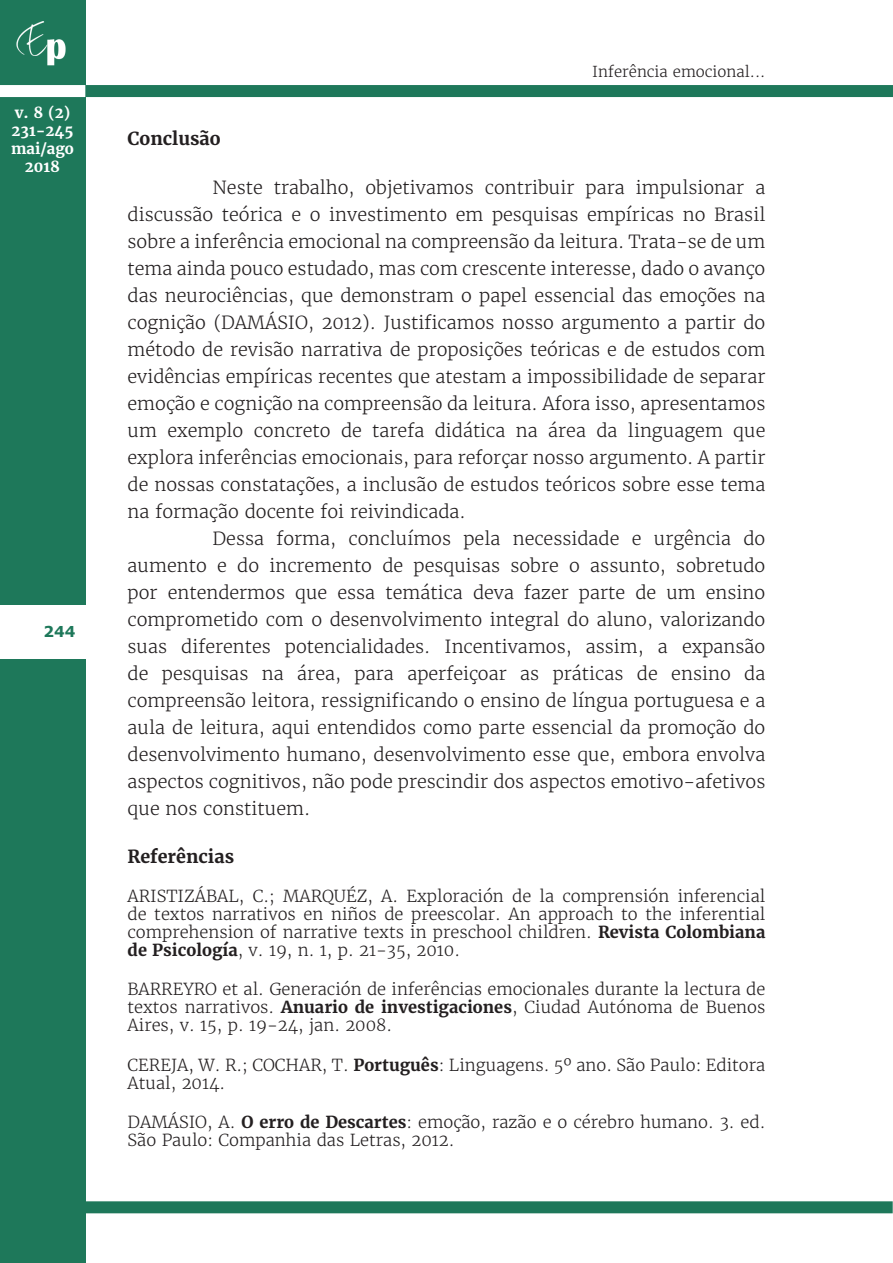
<style>
.page{position:relative;width:893px;height:1263px;background:#fff}
.page>*{position:absolute;margin:0;border:0;box-sizing:border-box;transform-origin:0 0}
.Corpo_do_artigo{font:300 18px/27px "Merriweather";color:#231f20;text-align:justify}
.Título_de_seção_prim{font:700 18px "Merriweather";color:#231f20}
.Referências{font:300 16.5px/18px "Merriweather";color:#231f20;text-align:justify}
.t1{font:700 15px/18px "Merriweather";color:#fff;text-align:center}
.t2{font:300 15px "Merriweather";color:#231f20}
.t3{font:700 15px "Verdana";color:#1e785a}
.s1{font-weight:700}
</style>
<div class="page">
<div style="left:0;top:0;width:85px;height:1263px;background:#1e785a"></div>
<img style="left:16px;top:21px;width:50px;height:45px">
<div style="left:85px;top:85px;width:808px;height:12px;background:#1e785a"></div>
<div style="left:0;top:85px;width:85px;height:12px;background:#fff"></div>
<div style="left:0;top:605px;width:85px;height:53px;background:#fff"></div>
<div style="left:84px;top:1201px;width:809px;height:12px;background:#1e785a"></div>
<p class="t1" style="left:11px;top:103px;width:64px">v. 8 (2)<br>231-245 mai/ago<br>2018</p>
<p class="t3" style="left:44px;top:622px;width:33px">244</p>
<p class="t2" style="left:592px;top:62px;width:175px">Inferência emocional...</p>
<p class="Título_de_seção_prim" style="left:128px;top:127px;width:95px">Conclusão</p>
<p class="Corpo_do_artigo" style="left:128px;top:174px;width:639px;text-indent:85px">Neste trabalho, objetivamos contribuir para impulsionar a discussão teórica e o investimento em pesquisas empíricas no Brasil sobre a inferência emocional na compreensão da leitura. Trata-se de um tema ainda pouco estudado, mas com crescente interesse, dado o avanço das neurociências, que demonstram o papel essencial das emoções na cognição (DAMÁSIO, 2012). Justificamos nosso argumento a partir do método de revisão narrativa de proposições teóricas e de estudos com evidências empíricas recentes que atestam a impossibilidade de separar emoção e cognição na compreensão da leitura. Afora isso, apresentamos um exemplo concreto de tarefa didática na área da linguagem que explora inferências emocionais, para reforçar nosso argumento. A partir de nossas constatações, a inclusão de estudos teóricos sobre esse tema na formação docente foi reivindicada.</p>
<p class="Corpo_do_artigo" style="left:128px;top:525px;width:639px;text-indent:85px">Dessa forma, concluímos pela necessidade e urgência do aumento e do incremento de pesquisas sobre o assunto, sobretudo por entendermos que essa temática deva fazer parte de um ensino comprometido com o desenvolvimento integral do aluno, valorizando suas diferentes potencialidades. Incentivamos, assim, a expansão de pesquisas na área, para aperfeiçoar as práticas de ensino da compreensão leitora, ressignificando o ensino de língua portuguesa e a aula de leitura, aqui entendidos como parte essencial da promoção do desenvolvimento humano, desenvolvimento esse que, embora envolva aspectos cognitivos, não pode prescindir dos aspectos emotivo-afetivos que nos constituem.</p>
<p class="Título_de_seção_prim" style="left:128px;top:845px;width:108px">Referências</p>
<p class="Referências" style="left:128px;top:887px;width:639px">ARISTIZÁBAL, C.; MARQUÉZ, A. Exploración de la comprensión inferencial de textos narrativos en niños de preescolar. An approach to the inferential comprehension of narrative texts in preschool children. <span class="s1">Revista Colombiana de Psicología</span>, v. 19, n. 1, p. 21-35, 2010.</p>
<p class="Referências" style="left:128px;top:980px;width:639px">BARREYRO et al. Generación de inferências emocionales durante la lectura de textos narrativos. <span class="s1">Anuario de investigaciones</span>, Ciudad Autónoma de Buenos Aires, v. 15, p. 19-24, jan. 2008.</p>
<p class="Referências" style="left:128px;top:1056px;width:639px">CEREJA, W. R.; COCHAR, T. <span class="s1">Português</span>: Linguagens. 5º ano. São Paulo: Editora<br>Atual, 2014.</p>
<p class="Referências" style="left:128px;top:1113px;width:639px">DAMÁSIO, A. <span class="s1">O erro de Descartes</span>: emoção, razão e o cérebro humano. 3. ed.<br>São Paulo: Companhia das Letras, 2012.</p>
</div>
